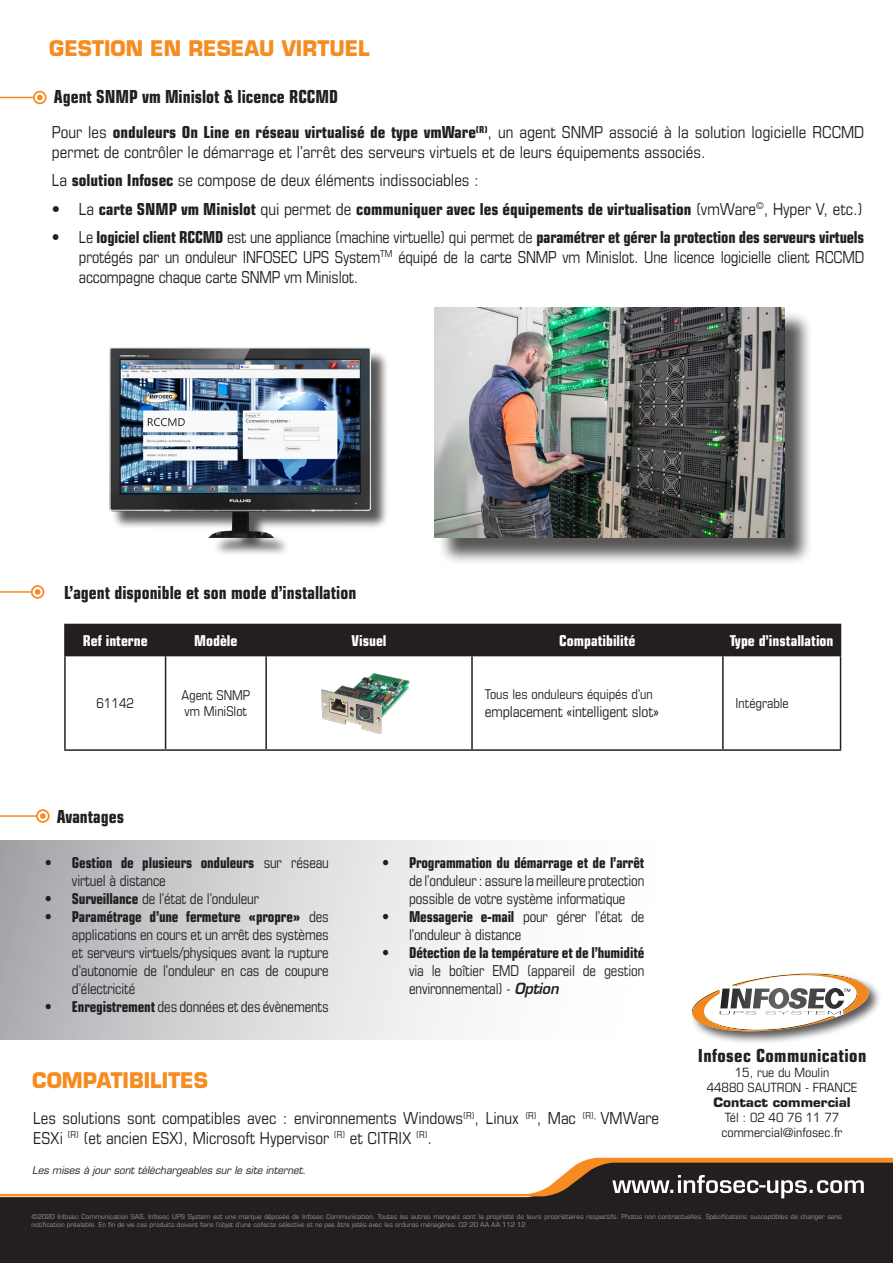
<style>
.page{position:relative;width:893px;height:1263px;background:#fff}
.page>*{position:absolute;margin:0;border:0;box-sizing:border-box;transform-origin:0 0}
.tab_content{font:700 21px "Eurostile LT Std";color:#f68b1f;scale:.95 1}
.tab_content-2{font:700 condensed 18px "Eurostile LT Std";color:#231f20;scale:.95 1}
.tab_content-3{font:700 condensed 18px "Eurostile LT Std";letter-spacing:.02em;color:#231f20}
.Style_de_paragraphe{font:condensed 16.5px/19.8px "Eurostile LT Std";color:#231f20}
.Style_de_paragraphe-2{font:condensed 16.5px/19.8px "Eurostile LT Std";color:#231f20;text-align:justify;scale:.95 1}
.t1{font:700 condensed 16.5px "Eurostile LT Std";color:#231f20}
.Style_de_paragraphe-3{font:condensed 15px/18px "Eurostile LT Std";letter-spacing:-.01em;color:#231f20;text-align:justify;scale:.95 1}
.Style_de_paragraphe-4{font:700 condensed 15px "Eurostile LT Std";color:#fff}
.t2{font:700 condensed 15px/18px "Eurostile LT Std";letter-spacing:-.01em;color:#231f20;scale:.95 1}
.Style_de_paragraphe-5{font:condensed 15px "Eurostile LT Std";letter-spacing:-.01em;color:#231f20}
.Style_de_paragraphe-6{font:condensed 13.5px/16.2px "Eurostile LT Std";color:#231f20}
.t3{font:condensed 12.75px/15px "Eurostile LT Std";color:#231f20;text-align:center;scale:1.05 1}
.tab_content-4{font:italic 10.5px "Eurostile LT Std";color:#231f20;scale:.95 1}
.t4{font:condensed 6.75px/8.1px "Eurostile LT Std";letter-spacing:-.01em;color:#939598;scale:1.16 1}
.s1{font-weight:700}
.s2{font-weight:400}
.s3{font-weight:600;font-style:italic;font-stretch:normal}
.s4{font-weight:700;font-stretch:normal}
</style>
<div class="page">
<div style="left:0;top:1210px;width:893px;height:53px;background:#231f20"></div>
<svg style="left:0;top:1158px;width:893px;height:52px"></svg>
<div style="left:690px;top:971px;width:193px;height:74px;background:#231f20;opacity:.75"></div>
<svg style="left:691px;top:973px;width:179px;height:58px"></svg>
<div style="left:0;top:841px;width:655px;height:198px;background:linear-gradient(to right,#b0b1b5,#fff)"></div>
<div style="left:66px;top:625px;width:774px;height:30px;background:#231f20"></div>
<hr style="left:64px;top:624px;width:102px;height:1px;background:#231f20">
<hr style="left:64px;top:625px;width:2px;height:30px;background:#231f20">
<hr style="left:166px;top:624px;width:100px;height:1px;background:#231f20">
<hr style="left:165px;top:625px;width:1px;height:30px;background:#231f20">
<hr style="left:266px;top:624px;width:206px;height:1px;background:#231f20">
<hr style="left:265px;top:625px;width:2px;height:30px;background:#231f20">
<hr style="left:472px;top:624px;width:251px;height:1px;background:#231f20">
<hr style="left:471px;top:625px;width:2px;height:30px;background:#231f20">
<hr style="left:723px;top:624px;width:118px;height:1px;background:#231f20">
<hr style="left:722px;top:625px;width:2px;height:30px;background:#231f20">
<hr style="left:840px;top:625px;width:1px;height:30px;background:#231f20">
<hr style="left:64px;top:655px;width:102px;height:1px;background:#231f20">
<hr style="left:64px;top:656px;width:2px;height:93px;background:#231f20">
<hr style="left:166px;top:655px;width:100px;height:1px;background:#231f20">
<hr style="left:165px;top:656px;width:1px;height:93px;background:#231f20">
<hr style="left:266px;top:655px;width:206px;height:1px;background:#231f20">
<hr style="left:265px;top:656px;width:2px;height:93px;background:#231f20">
<hr style="left:472px;top:655px;width:251px;height:1px;background:#231f20">
<hr style="left:471px;top:656px;width:2px;height:93px;background:#231f20">
<hr style="left:723px;top:655px;width:118px;height:1px;background:#231f20">
<hr style="left:722px;top:656px;width:2px;height:93px;background:#231f20">
<hr style="left:840px;top:656px;width:1px;height:93px;background:#231f20">
<hr style="left:64px;top:749px;width:102px;height:2px;background:#231f20">
<hr style="left:166px;top:749px;width:100px;height:2px;background:#231f20">
<hr style="left:266px;top:749px;width:206px;height:2px;background:#231f20">
<hr style="left:472px;top:749px;width:251px;height:2px;background:#231f20">
<hr style="left:723px;top:749px;width:118px;height:2px;background:#231f20">
<svg style="left:33px;top:91px;width:14px;height:13px"></svg>
<hr style="left:0;top:97px;width:33px;height:1px;background:#f68b1f">
<svg style="left:31px;top:585px;width:13px;height:14px"></svg>
<hr style="left:0;top:591px;width:31px;height:2px;background:#f68b1f">
<svg style="left:36px;top:809px;width:14px;height:14px"></svg>
<hr style="left:0;top:815px;width:36px;height:2px;background:#f68b1f">
<img style="left:321px;top:673px;width:89px;height:61px">
<div style="left:438px;top:310px;width:375px;height:255px;background:#231f20;opacity:.75"></div>
<img style="left:435px;top:307px;width:350px;height:230px">
<div style="left:111px;top:350px;width:278px;height:206px;background:#231f20;opacity:.75"></div>
<img style="left:109px;top:348px;width:261px;height:189px">
<p class="tab_content" style="left:49px;top:35px;width:339px">GESTION EN RESEAU VIRTUEL</p>
<p class="tab_content-2" style="left:54px;top:86px;width:301px">Agent SNMP vm Minislot &amp; licence RCCMD</p>
<p class="Style_de_paragraphe" style="left:52px;top:122px;width:814px">Pour les <span class="s1">onduleurs On Line en réseau virtualisé de type vmWare</span><sup>(R)</sup>, un agent SNMP associé à la solution logicielle RCCMD permet de contrôler le démarrage et l’arrêt des serveurs virtuels et de leurs équipements associés.</p>
<p class="Style_de_paragraphe" style="left:52px;top:170px;width:428px">La <span class="s1">solution Infosec</span> se compose de deux éléments indissociables :</p>
<p class="t1" style="left:52px;top:199px;width:812px"><span class="s2">• La</span> carte SNMP vm Minislot <span class="s2">qui permet de</span> communiquer avec les équipements de virtualisation <span class="s2">(vmWare</span><sup>©</sup><span class="s2">, Hyper V, etc.)</span></p>
<p class="Style_de_paragraphe-2" style="left:79px;top:227px;width:828px;text-indent:-27px">• Le <span class="s1">logiciel client RCCMD</span> est une appliance (machine virtuelle) qui permet de <span class="s1">paramétrer et gérer la protection des serveurs virtuels </span>protégés par un onduleur INFOSEC UPS System<sup>TM</sup> équipé de la carte SNMP vm Minislot. Une licence logicielle client RCCMD accompagne chaque carte SNMP vm Minislot.</p>
<p class="tab_content-2" style="left:64px;top:581px;width:309px">L’agent disponible et son mode d’installation</p>
<p class="Style_de_paragraphe-4" style="left:83px;top:631px;width:66px">Ref interne</p>
<p class="Style_de_paragraphe-4" style="left:194px;top:631px;width:45px">Modèle</p>
<p class="Style_de_paragraphe-4" style="left:352px;top:631px;width:37px">Visuel</p>
<p class="Style_de_paragraphe-4" style="left:559px;top:631px;width:78px">Compatibilité</p>
<p class="Style_de_paragraphe-4" style="left:730px;top:631px;width:105px">Type d’installation</p>
<p class="Style_de_paragraphe-6" style="left:96px;top:695px;width:39px">61142</p>
<p class="Style_de_paragraphe-6" style="left:181px;top:687px;width:70px">Agent SNMP vm MiniSlot</p>
<p class="Style_de_paragraphe-6" style="left:485px;top:686px;width:170px">Tous les onduleurs équipés d’un</p>
<p class="Style_de_paragraphe-5" style="left:485px;top:702px;width:176px">emplacement «intelligent slot»</p>
<p class="tab_content-2" style="left:57px;top:805px;width:72px">Avantages</p>
<p class="t2" style="left:72px;top:853px;width:272px;text-indent:-27px">• Gestion de plusieurs onduleurs <span class="s2">sur réseau virtuel à distance</span></p>
<p class="Style_de_paragraphe-3" style="left:45px;top:889px;width:227px"><span class="s1">• Surveillance</span> de l’état de l’onduleur</p>
<p class="Style_de_paragraphe-3" style="left:72px;top:907px;width:272px;text-indent:-27px"><span class="s1">• Paramétrage d’une fermeture «propre»</span> des applications en cours et un arrêt des systèmes et serveurs virtuels/physiques avant la rupture d’autonomie de l’onduleur en cas de coupure d’électricité</p>
<p class="Style_de_paragraphe-3" style="left:45px;top:997px;width:300px"><span class="s1">• Enregistrement</span> des données et des évènements</p>
<p class="Style_de_paragraphe-3" style="left:409px;top:853px;width:249px;text-indent:-27px"><span class="s1">• Programmation du démarrage et de l’arrêt </span>de l’onduleur : assure la meilleure protection possible de votre système informatique</p>
<p class="Style_de_paragraphe-3" style="left:409px;top:907px;width:249px;text-indent:-27px"><span class="s1">• Messagerie e-mail</span> pour gérer l’état de l’onduleur à distance</p>
<p class="Style_de_paragraphe-3" style="left:409px;top:943px;width:249px;text-indent:-27px"><span class="s1">• Détection de la température et de l’humidité </span>via le boîtier EMD (appareil de gestion environnemental) - <span class="s3">Option</span></p>
<p class="tab_content" style="left:32px;top:1067px;width:187px">COMPATIBILITES</p>
<p class="Style_de_paragraphe" style="left:33px;top:1108px;width:627px">Les solutions sont compatibles avec : environnements Windows<sup>(R)</sup>, Linux <sup>(R)</sup>, Mac <sup>(R),</sup> VMWare<br>ESXi <sup>(R)</sup> (et ancien ESX), Microsoft Hypervisor <sup>(R)</sup> et CITRIX <sup>(R)</sup>.</p>
<p class="tab_content-4" style="left:32px;top:1164px;width:290px">Les mises à jour sont téléchargeables sur le site internet.</p>
<p class="Style_de_paragraphe-6" style="left:736px;top:695px;width:55px">Intégrable</p>
<p class="tab_content-3" style="left:698px;top:1045px;width:170px">Infosec Communication</p>
<p class="t3" style="left:707px;top:1065px;width:145px">15, rue du Moulin<br>44880 SAUTRON - FRANCE</p>
<p class="t3" style="left:713px;top:1095px;width:132px"><span class="s4">Contact commercial<br></span>Tél : 02 40 76 11 77 commercial@infosec.fr</p>
<p class="t4" style="left:32px;top:1212px;width:700px">©2020 Infosec Communication SAS. Infosec UPS System est une marque déposée de Infosec Communication. Toutes les autres marques sont la propriété de leurs propriétaires respectifs. Photos non contractuelles. Spécifications susceptibles de changer sans notification préalable. En fin de vie ces produits doivent faire l’objet d’une collecte sélective et ne pas être jetés avec les ordures ménagères. 02 20 AA AA 112 12</p>
</div>
